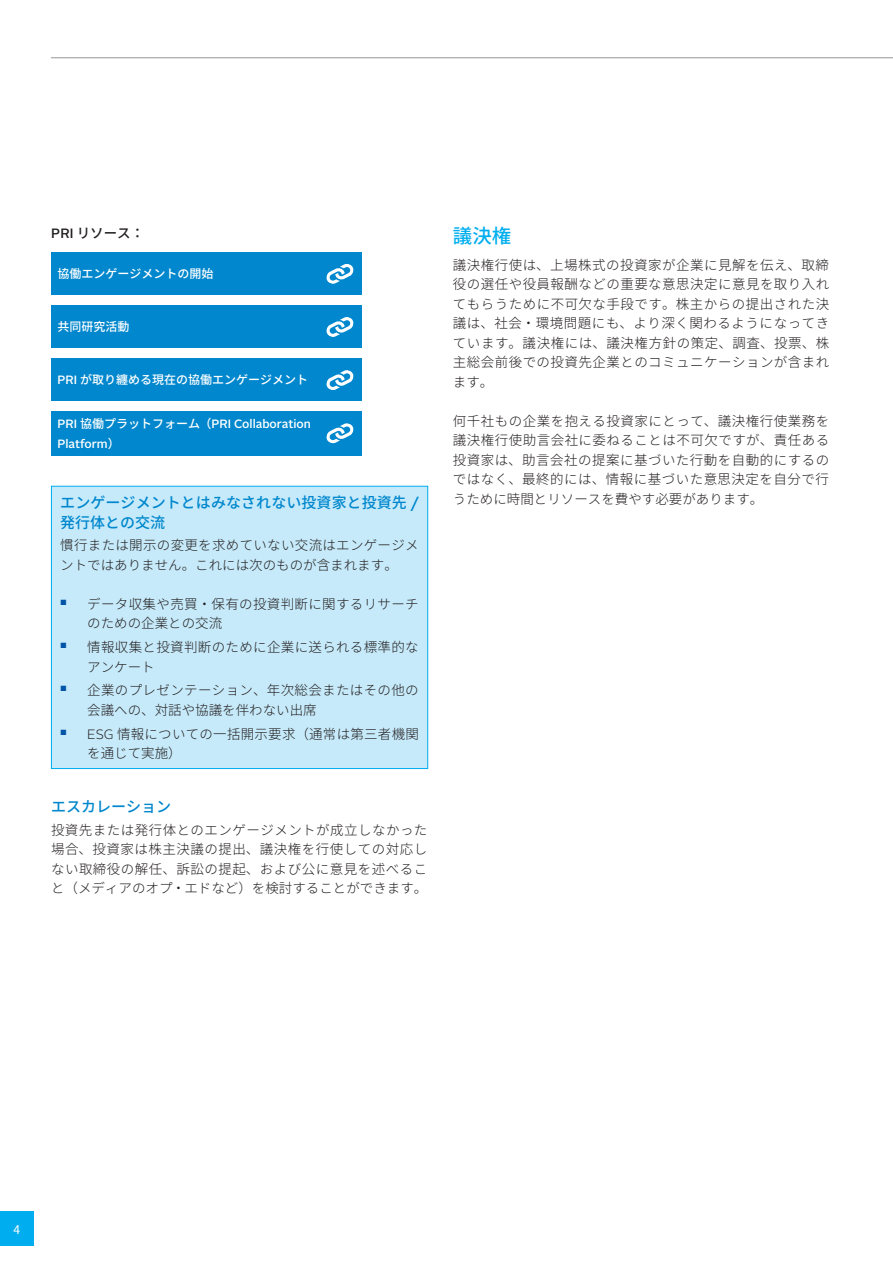
<style>
.page{position:relative;width:893px;height:1263px;background:#fff}
.page>*{position:absolute;margin:0;border:0;box-sizing:border-box;transform-origin:0 0}
.t1{font:500 19.5px "Noto Sans CJ Kjp";color:#00aeef}
.t2{font:500 15px/19.5px "Noto Sans CJ Kjp";letter-spacing:.005em;color:#0087cd}
.t3{font:300 13.5px/19.5px "Noto Sans CJ Kjp";letter-spacing:.025em;color:#231f20}
.t4{font:500 13.5px "Noto Sans CJ Kjp";color:#231f20}
.t5{font:500 12px "Noto Sans CJ Kjp";color:#fff}
.t6{font:500 12px/19.5px "Alright Sans";color:#fff}
.t7{font:12px "Noto Sans CJ Kjp";color:#fff}
.s1{font-family:"Alright Sans"}
.s2{font-family:"Noto Sans CJ Kjp"}
</style>
<div class="page">
<hr style="left:51px;top:57px;width:842px;height:1px;background:#939598">
<div style="left:0;top:1212px;width:34px;height:34px;background:#00aeef"></div>
<div style="left:51px;top:486px;width:377px;height:282px;background:#c6eafa"></div>
<div style="left:51px;top:486px;width:377px;height:283px;border:1px solid #00aeef"></div>
<div style="left:51px;top:252px;width:311px;height:42px;background:#0087cd"></div>
<svg style="left:326px;top:263px;width:28px;height:21px"></svg>
<div style="left:51px;top:358px;width:311px;height:43px;background:#0087cd"></div>
<svg style="left:326px;top:370px;width:28px;height:20px"></svg>
<div style="left:51px;top:305px;width:311px;height:43px;background:#0087cd"></div>
<svg style="left:326px;top:317px;width:28px;height:20px"></svg>
<div style="left:51px;top:411px;width:311px;height:45px;background:#0087cd"></div>
<svg style="left:326px;top:423px;width:28px;height:21px"></svg>
<p class="t4" style="left:51px;top:225px;width:94px"><span class="s1">PRI</span> リソース：</p>
<p class="t5" style="left:57px;top:267px;width:157px">協働エンゲージメントの開始</p>
<p class="t5" style="left:57px;top:320px;width:73px">共同研究活動</p>
<p class="t5" style="left:57px;top:373px;width:252px"><span class="s1">PRI</span> が取り纏める現在の協働エンゲージメント</p>
<p class="t6" style="left:57px;top:415px;width:255px">PRI <span class="s2">協働プラットフォーム（</span>PRI Collaboration<br>Platform<span class="s2">）</span></p>
<p class="t2" style="left:60px;top:493px;width:360px">エンゲージメントとはみなされない投資家と投資先 <span class="s1">/</span>発行体との交流</p>
<p class="t3" style="left:60px;top:536px;width:360px">慣行または開示の変更を求めていない交流はエンゲージメントではありません。これには次のものが含まれます。</p>
<p class="t3" style="left:87px;top:594px;width:333px;text-indent:-27px"><sup>■</sup> データ収集や売買・保有の投資判断に関するリサーチのための企業との交流</p>
<p class="t3" style="left:87px;top:638px;width:333px;text-indent:-27px"><sup>■</sup> 情報収集と投資判断のために企業に送られる標準的なアンケート</p>
<p class="t3" style="left:87px;top:681px;width:333px;text-indent:-27px"><sup>■</sup> 企業のプレゼンテーション、年次総会またはその他の会議への、対話や協議を伴わない出席</p>
<p class="t3" style="left:87px;top:724px;width:333px;text-indent:-27px"><sup>■</sup> <span class="s1">ESG</span> 情報についての一括開示要求（通常は第三者機関を通じて実施）</p>
<p class="t2" style="left:51px;top:797px;width:121px">エスカレーション</p>
<p class="t3" style="left:51px;top:820px;width:378px;text-align:justify">投資先または発行体とのエンゲージメントが成立しなかった場合、投資家は株主決議の提出、議決権を行使しての対応しない取締役の解任、訴訟の提起、および公に意見を述べること（メディアのオプ・エドなど）を検討することができます。</p>
<h1 class="t1" style="left:453px;top:225px;width:60px">議決権</h1>
<p class="t3" style="left:453px;top:255px;width:378px;text-align:justify">議決権行使は、上場株式の投資家が企業に見解を伝え、取締役の選任や役員報酬などの重要な意思決定に意見を取り入れてもらうために不可欠な手段です。株主からの提出された決議は、社会・環境問題にも、より深く関わるようになってきています。議決権には、議決権方針の策定、調査、投票、株主総会前後での投資先企業とのコミュニケーションが含まれます。</p>
<p class="t3" style="left:453px;top:411px;width:378px;text-align:justify">何千社もの企業を抱える投資家にとって、議決権行使業務を議決権行使助言会社に委ねることは不可欠ですが、責任ある投資家は、助言会社の提案に基づいた行動を自動的にするのではなく、最終的には、情報に基づいた意思決定を自分で行うために時間とリソースを費やす必要があります。</p>
<p class="t7" style="left:14px;top:1222px;width:8px">4</p>
</div>
